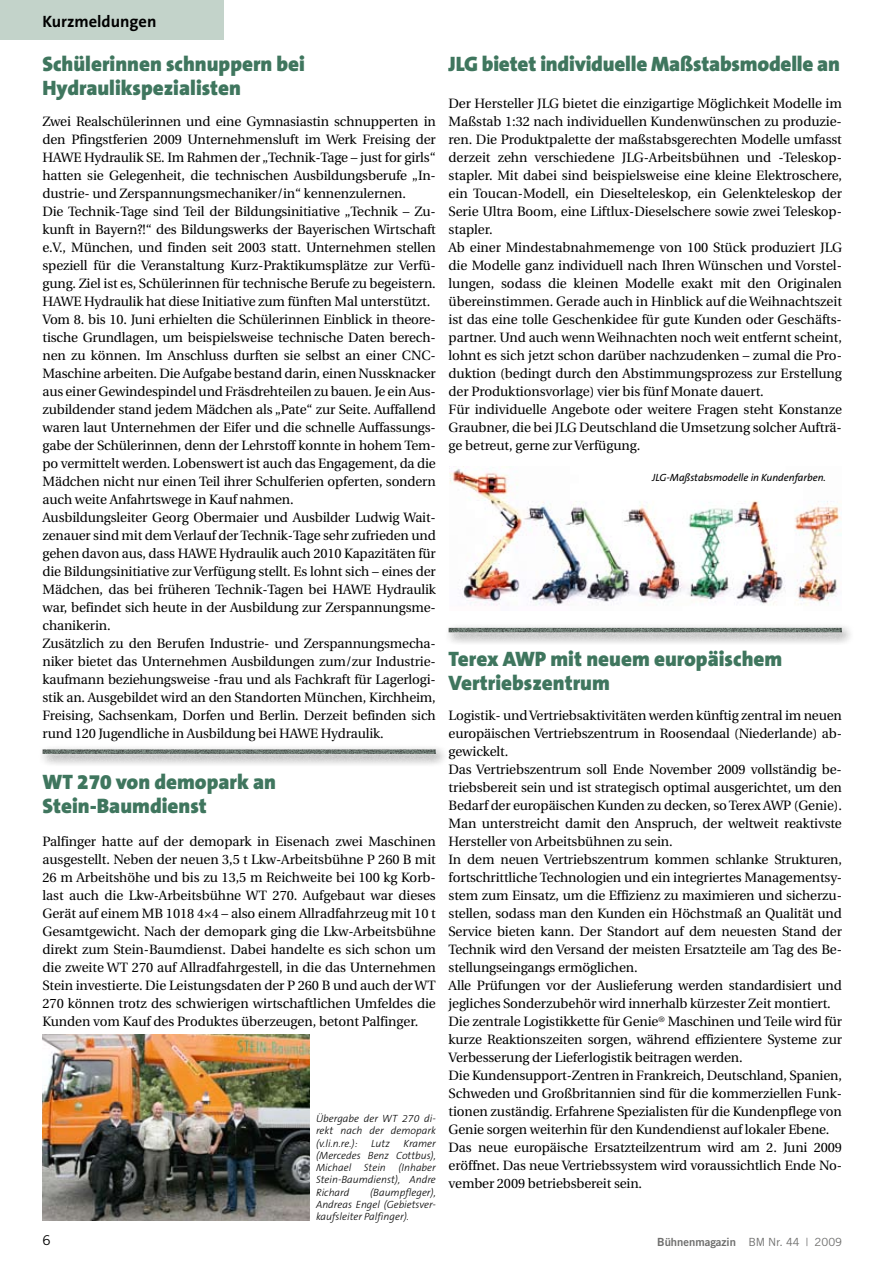
<style>
.page{position:relative;width:893px;height:1263px;background:#fff}
.page>*{position:absolute;margin:0;border:0;box-sizing:border-box;transform-origin:0 0}
.t1{font:900 21px/24px "The Sans B9";color:#3f765e}
.t2{font:700 16.5px "The Sans B7";color:#000}
.t3{font:13.5px/18px "Utopia";letter-spacing:-.01em;color:#000}
.t4{font:13.5px "Trade Gothic";color:#000}
.t5{font:11.25px "Trade Gothic Bold Two";color:#6f6f6e}
.t6{font:italic 300 10.5px/12.3px "The Sans B3";color:#000;text-align:justify}
.t7{font:italic 10.5px "The Sans B5 Plain";letter-spacing:-.005em;color:#000}
.s1{font-family:"Trade Gothic"}
</style>
<div class="page">
<div style="left:0;top:0;width:223px;height:39px;background:#c3d3ca"></div>
<div style="left:443px;top:623px;width:411px;height:22px;background:#f6f6f6"></div>
<div style="left:439px;top:618px;width:413px;height:24px;background:#fff;opacity:.75"></div>
<div style="left:447px;top:627px;width:396px;height:7px;background:#000;opacity:.75"></div>
<img style="left:449px;top:469px;width:393px;height:137px">
<div style="left:37px;top:744px;width:411px;height:23px;background:#f9f9f9"></div>
<div style="left:33px;top:740px;width:413px;height:24px;background:#fff;opacity:.75"></div>
<div style="left:41px;top:748px;width:396px;height:8px;background:#000;opacity:.75"></div>
<img style="left:43px;top:1035px;width:266px;height:185px">
<p class="t2" style="left:43px;top:13px;width:115px">Kurzmeldungen</p>
<h1 class="t1" style="left:43px;top:52px;width:264px">Schülerinnen schnuppern bei<br>Hydraulikspezialisten</h1>
<p class="t3" style="left:43px;top:113px;width:395px">Zwei Realschülerinnen und eine Gymnasiastin schnupperten in den Pfingstferien 2009 Unternehmensluft im Werk Freising der HAWE Hydraulik SE. Im Rahmen der „Technik-Tage – just for girls“ hatten sie Gelegenheit, die technischen Ausbildungsberufe „In&shy;dustrie- und Zerspannungsmechaniker/in“ kennenzulernen.<br>Die Technik-Tage sind Teil der Bildungsinitiative „Technik – Zu&shy;kunft in Bayern?!“ des Bildungswerks der Bayerischen Wirtschaft e.V., München, und finden seit 2003 statt. Unternehmen stellen speziell für die Veranstaltung Kurz-Praktikumsplätze zur Verfü&shy;gung. Ziel ist es, Schülerinnen für technische Berufe zu begeistern.<br>HAWE Hydraulik hat diese Initiative zum fünften Mal unterstützt.<br>Vom 8. bis 10. Juni erhielten die Schülerinnen Einblick in theore&shy;tische Grundlagen, um beispielsweise technische Daten berech&shy;nen zu können. Im Anschluss durften sie selbst an einer CNC-Maschine arbeiten. Die Aufgabe bestand darin, einen Nussknacker aus einer Gewindespindel und Fräsdrehteilen zu bauen. Je ein Aus&shy;zubildender stand jedem Mädchen als „Pate“ zur Seite. Auffallend waren laut Unternehmen der Eifer und die schnelle Auffassungs&shy;gabe der Schülerinnen, denn der Lehrstoff konnte in hohem Tem&shy;po vermittelt werden. Lobenswert ist auch das Engagement, da die Mädchen nicht nur einen Teil ihrer Schulferien opferten, sondern auch weite Anfahrtswege in Kauf nahmen.<br>Ausbildungsleiter Georg Obermaier und Ausbilder Ludwig Wait&shy;zenauer sind mit dem Verlauf der Technik-Tage sehr zufrieden und gehen davon aus, dass HAWE Hydraulik auch 2010 Kapazitäten für die Bildungsinitiative zur Verfügung stellt. Es lohnt sich – eines der Mädchen, das bei früheren Technik-Tagen bei HAWE Hydraulik war, befindet sich heute in der Ausbildung zur Zerspannungsme&shy;chanikerin.<br>Zusätzlich zu den Berufen Industrie- und Zerspannungsmecha&shy;niker bietet das Unternehmen Ausbildungen zum/zur Industrie&shy;kaufmann beziehungsweise -frau und als Fachkraft für Lagerlogi&shy;stik an. Ausgebildet wird an den Standorten München, Kirchheim, Freising, Sachsenkam, Dorfen und Berlin. Derzeit befinden sich rund 120 Jugendliche in Ausbildung bei HAWE Hydraulik.</p>
<h1 class="t1" style="left:43px;top:771px;width:235px">WT 270 von demopark an<br>Stein-Baumdienst</h1>
<p class="t3" style="left:43px;top:833px;width:395px;text-align:justify">Palfinger hatte auf der demopark in Eisenach zwei Maschinen ausgestellt. Neben der neuen 3,5 t Lkw-Arbeitsbühne P 260 B mit 26 m Arbeitshöhe und bis zu 13,5 m Reichweite bei 100 kg Korb&shy;last auch die Lkw-Arbeitsbühne WT 270. Aufgebaut war dieses Gerät auf einem MB 1018 4×4 – also einem Allradfahrzeug mit 10 t Gesamtgewicht. Nach der demopark ging die Lkw-Arbeitsbühne direkt zum Stein-Baumdienst. Dabei handelte es sich schon um die zweite WT 270 auf Allradfahrgestell, in die das Unternehmen Stein investierte. Die Leistungsdaten der P 260 B und auch der WT 270 können trotz des schwierigen wirtschaftlichen Umfeldes die Kunden vom Kauf des Produktes überzeugen, betont Palfinger.</p>
<p class="t6" style="left:316px;top:1113px;width:121px">Übergabe der WT 270 di&shy;rekt nach der demopark (v.li.n.re.):</p>
<p class="t6" style="left:371px;top:1137px;width:20px">Lutz</p>
<p class="t6" style="left:316px;top:1137px;width:121px;text-indent:87px">Kramer (Mercedes Benz Cottbus), Michael Stein (Inhaber Stein-Baumdienst), Andre Richard</p>
<p class="t6" style="left:316px;top:1186px;width:121px;text-indent:54px">(Baumpfleger), Andreas Engel (Gebietsver&shy;kaufsleiter Palfinger).</p>
<h1 class="t1" style="left:449px;top:52px;width:393px">JLG bietet individuelle Maßstabsmodelle an</h1>
<p class="t3" style="left:449px;top:95px;width:395px">Der Hersteller JLG bietet die einzigartige Möglichkeit Modelle im Maßstab 1:32 nach individuellen Kundenwünschen zu produzie&shy;ren. Die Produktpalette der maßstabsgerechten Modelle umfasst derzeit zehn verschiedene JLG-Arbeitsbühnen und -Teleskop&shy;stapler. Mit dabei sind beispielsweise eine kleine Elektroschere, ein Toucan-Modell, ein Dieselteleskop, ein Gelenkteleskop der Serie Ultra Boom, eine Liftlux-Dieselschere sowie zwei Teleskop&shy;stapler.<br>Ab einer Mindestabnahmemenge von 100 Stück produziert JLG die Modelle ganz individuell nach Ihren Wünschen und Vorstel&shy;lungen, sodass die kleinen Modelle exakt mit den Originalen übereinstimmen. Gerade auch in Hinblick auf die Weihnachtszeit ist das eine tolle Geschenkidee für gute Kunden oder Geschäfts&shy;partner. Und auch wenn Weihnachten noch weit entfernt scheint, lohnt es sich jetzt schon darüber nachzudenken – zumal die Pro&shy;duktion (bedingt durch den Abstimmungsprozess zur Erstellung der Produktionsvorlage) vier bis fünf Monate dauert.<br>Für individuelle Angebote oder weitere Fragen steht Konstanze Graubner, die bei JLG Deutschland die Umsetzung solcher Aufträ&shy;ge betreut, gerne zur Verfügung.</p>
<p class="t7" style="left:652px;top:472px;width:175px">JLG-Maßstabsmodelle in Kundenfarben.</p>
<h1 class="t1" style="left:449px;top:648px;width:335px">Terex AWP mit neuem europäischem<br>Vertriebszentrum</h1>
<p class="t3" style="left:449px;top:707px;width:395px">Logistik- und Vertriebsaktivitäten werden künftig zentral im neuen europäischen Vertriebszentrum in Roosendaal (Niederlande) ab&shy;gewickelt.<br>Das Vertriebszentrum soll Ende November 2009 vollständig be&shy;triebsbereit sein und ist strategisch optimal ausgerichtet, um den Bedarf der europäischen Kunden zu decken, so Terex AWP (Genie).<br>Man unterstreicht damit den Anspruch, der weltweit reaktivste Hersteller von Arbeitsbühnen zu sein.<br>In dem neuen Vertriebszentrum kommen schlanke Strukturen, fortschrittliche Technologien und ein integriertes Managementsy&shy;stem zum Einsatz, um die Effizienz zu maximieren und sicherzu&shy;stellen, sodass man den Kunden ein Höchstmaß an Qualität und Service bieten kann. Der Standort auf dem neuesten Stand der Technik wird den Versand der meisten Ersatzteile am Tag des Be&shy;stellungseingangs ermöglichen.<br>Alle Prüfungen vor der Auslieferung werden standardisiert und jegliches Sonderzubehör wird innerhalb kürzester Zeit montiert.<br>Die zentrale Logistikkette für Genie<sup>®</sup> Maschinen und Teile wird für kurze Reaktionszeiten sorgen, während effizientere Systeme zur Verbesserung der Lieferlogistik beitragen werden.<br>Die Kundensupport-Zentren in Frankreich, Deutschland, Spanien, Schweden und Großbritannien sind für die kommerziellen Funk&shy;tionen zuständig. Erfahrene Spezialisten für die Kundenpflege von Genie sorgen weiterhin für den Kundendienst auf lokaler Ebene.<br>Das neue europäische Ersatzteilzentrum wird am 2. Juni 2009 eröffnet. Das neue Vertriebssystem wird voraussichtlich Ende No&shy;vember 2009 betriebsbereit sein.</p>
<p class="t4" style="left:43px;top:1232px;width:10px">6</p>
<p class="t5" style="left:657px;top:1235px;width:186px">Bühnenmagazin <span class="s1">BM Nr. 44 | 2009</span></p>
</div>
